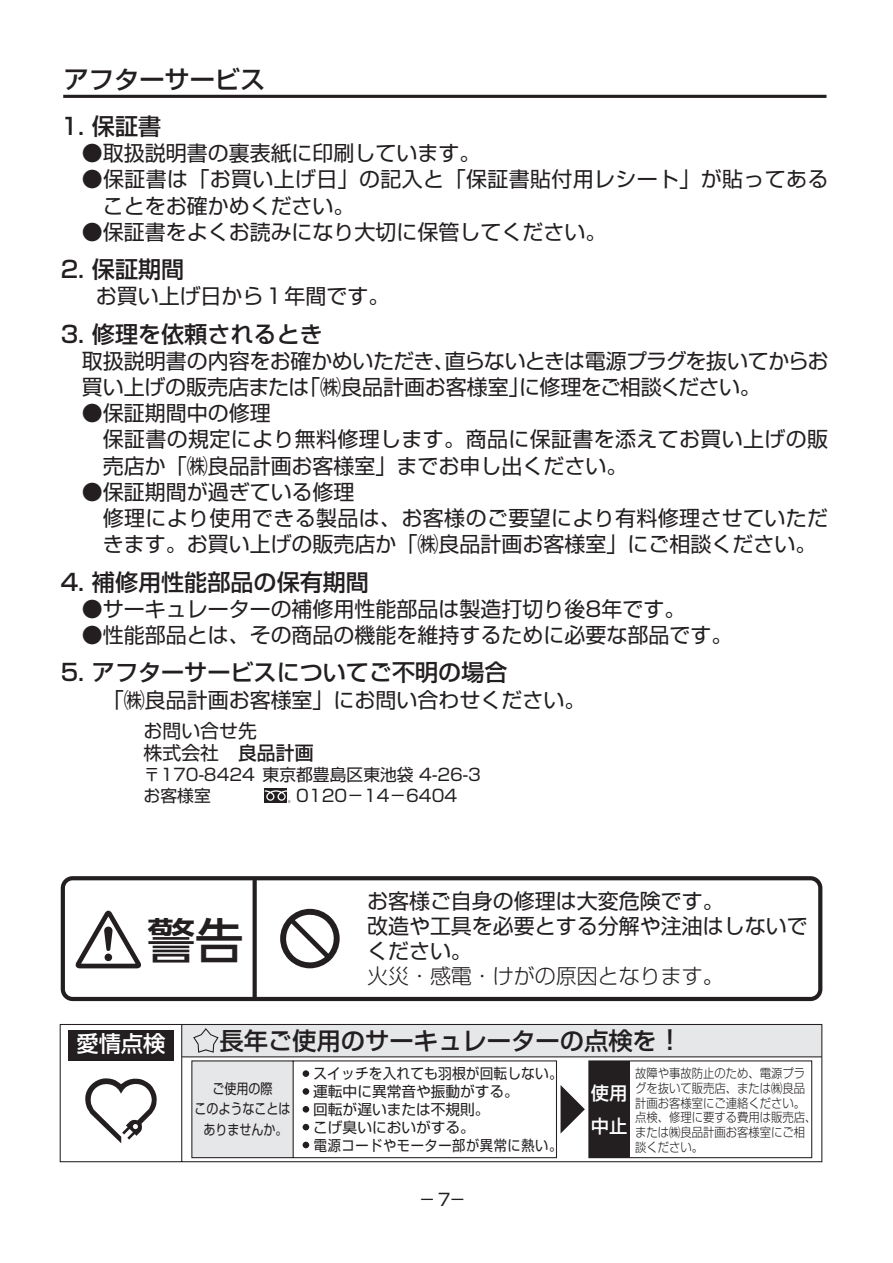
<style>
.page{position:relative;width:893px;height:1263px;background:#fff}
.page>*{position:absolute;margin:0;border:0;box-sizing:border-box;transform-origin:0 0}
.t1{font:48.3px "UD Shin Go Pro Medium 90 msp RKSJ H";color:#231f20}
.t2{font:25.2px "Shin Go Pro Medium 90 msp RKSJ H";color:#231f20}
.t3{font:24.3px "Shin Go Pro Medium 90 msp RKSJ H";color:#231f20}
.t4{font:23.1px "Shin Go Pro Medium 90 msp RKSJ H";color:#231f20}
.t5{font:22.35px "Shin Go Pro Medium 90 msp RKSJ H";color:#fff}
.t6{font:21px/26.2px "Shin Go Pro Regular 90 msp RKSJ H";color:#231f20}
.t7{font:21px "Shin Go Pro Light 90 msp RKSJ H";color:#231f20}
.t8{font:18.9px/22.6px "Shin Go Pro Regular 90 msp RKSJ H";color:#231f20}
.t9{font:18.3px/32.4px "Shin Go Pro Medium 90 msp RKSJ H";color:#fff}
.t10{font:16.8px/21px "Shin Go Pro Regular 90 msp RKSJ H";color:#231f20}
.t11{font:14.7px "Shin Go Pro Regular 90 msp RKSJ H";letter-spacing:.015em;color:#231f20}
.t12{font:14.7px "Shin Go Pro Regular 90 msp RKSJ H";letter-spacing:.045em;color:#231f20}
.t13{font:14.25px/20.2px "Shin Go Pro Regular 90 msp RKSJ H";color:#231f20;text-align:center;scale:.85 1}
.t14{font:12.6px/14.7px "Shin Go Pro Light 90 msp RKSJ H";color:#231f20;scale:.9 1}
.s1{font-family:"Shin Go Pro Medium 90 msp RKSJ H"}
.s2{font-size:26.25px}
</style>
<div class="page">
<hr style="left:63px;top:95px;width:763px;height:3px;background:#231f20">
<svg style="left:59px;top:1024px;width:764px;height:139px"></svg>
<div style="left:68px;top:1031px;width:106px;height:30px;background:#231f20"></div>
<svg style="left:193px;top:1028px;width:26px;height:25px"></svg>
<svg style="left:191px;top:1060px;width:622px;height:99px"></svg>
<svg style="left:560px;top:1085px;width:25px;height:49px"></svg>
<div style="left:589px;top:1061px;width:40px;height:97px;background:#231f20"></div>
<hr style="left:182px;top:1056px;width:640px;height:1px;background:#231f20">
<div style="left:296px;top:1064px;width:20px;height:19px;border:6px solid #fff;border-radius:50%"></div>
<div style="left:296px;top:1082px;width:20px;height:19px;border:6px solid #fff;border-radius:50%"></div>
<div style="left:296px;top:1100px;width:20px;height:19px;border:6px solid #fff;border-radius:50%"></div>
<div style="left:296px;top:1117px;width:20px;height:20px;border:6px solid #fff;border-radius:50%"></div>
<div style="left:296px;top:1135px;width:20px;height:20px;border:6px solid #fff;border-radius:50%"></div>
<div style="left:265px;top:788px;width:22px;height:15px;background:#231f20"></div>
<svg style="left:265px;top:790px;width:26px;height:13px"></svg>
<svg style="left:61px;top:876px;width:761px;height:125px"></svg>
<svg style="left:280px;top:909px;width:60px;height:59px"></svg>
<svg style="left:253px;top:880px;width:4px;height:118px"></svg>
<p class="t2" style="left:64px;top:70px;width:203px">アフターサービス</p>
<p class="t4" style="left:61px;top:118px;width:102px">1. 保証書</p>
<p class="t6" style="left:82px;top:143px;width:400px">●取扱説明書の裏表紙に印刷しています。</p>
<p class="t6" style="left:103px;top:169px;width:727px;text-indent:-21px">●保証書は「お買い上げ日」の記入と「保証書貼付用レシート」が貼ってあることをお確かめください。</p>
<p class="t6" style="left:82px;top:222px;width:526px">●保証書をよくお読みになり大切に保管してください。</p>
<p class="t4" style="left:61px;top:261px;width:125px">2. 保証期間</p>
<p class="t6" style="left:96px;top:286px;width:295px">お買い上げ日から１年間です。</p>
<p class="t4" style="left:61px;top:325px;width:264px">3. 修理を依頼されるとき</p>
<p class="t6" style="left:82px;top:351px;width:748px">取扱説明書の内容をお確かめいただき、直らないときは電源プラグを抜いてからお買い上げの販売店または「㈱良品計画お客様室」に修理をご相談ください。</p>
<p class="t6" style="left:103px;top:403px;width:727px;text-indent:-21px">●保証期間中の修理<br>保証書の規定により無料修理します。商品に保証書を添えてお買い上げの販売店か「㈱良品計画お客様室」までお申し出ください。</p>
<p class="t6" style="left:103px;top:482px;width:727px;text-indent:-21px">●保証期間が過ぎている修理<br>修理により使用できる製品は、お客様のご要望により有料修理させていただきます。お買い上げの販売店か「㈱良品計画お客様室」にご相談ください。</p>
<p class="t4" style="left:61px;top:573px;width:310px">4. 補修用性能部品の保有期間</p>
<p class="t6" style="left:82px;top:599px;width:605px">●サーキュレーターの補修用性能部品は製造打切り後8年です。</p>
<p class="t6" style="left:82px;top:625px;width:652px">●性能部品とは、その商品の機能を維持するために必要な部品です。</p>
<p class="t4" style="left:61px;top:664px;width:448px">5. アフターサービスについてご不明の場合</p>
<p class="t6" style="left:103px;top:689px;width:484px">「㈱良品計画お客様室」にお問い合わせください。</p>
<p class="t8" style="left:144px;top:722px;width:172px">お問い合せ先<br>株式会社　<span class="s1">良品計画</span></p>
<p class="t10" style="left:144px;top:767px;width:339px">〒170-8424 東京都豊島区東池袋 4-26-3お客様室</p>
<p class="t10" style="left:263px;top:788px;width:196px">　　0120－14－6404</p>
<h1 class="t1" style="left:147px;top:922px;width:98px">警告</h1>
<p class="t6" style="left:367px;top:891px;width:442px;line-height:25.2px">お客様ご自身の修理は大変危険です。<br>改造や工具を必要とする分解や注油はしないでください。</p>
<p class="t7" style="left:367px;top:969px;width:358px">火災・感電・けがの原因となります。</p>
<p class="t5" style="left:76px;top:1035px;width:91px">愛情点検</p>
<p class="t3" style="left:219px;top:1032px;width:465px">長年ご使用のサーキュレーターの点検を<span class="s2">！</span></p>
<p class="t9" style="left:591px;top:1080px;width:38px">使用中止</p>
<p class="t11" style="left:299px;top:1068px;width:266px">●スイッチを入れても羽根が回転しない。</p>
<p class="t11" style="left:299px;top:1086px;width:222px">●運転中に異常音や振動がする。</p>
<p class="t11" style="left:299px;top:1104px;width:192px">●回転が遅いまたは不規則。</p>
<p class="t11" style="left:299px;top:1122px;width:178px">●こげ臭いにおいがする。</p>
<p class="t12" style="left:299px;top:1140px;width:265px">●電源コードやモーター部が異常に熱い。</p>
<p class="t14" style="left:635px;top:1068px;width:203px">故障や事故防止のため、電源プラグを抜いて販売店、または㈱良品計画お客様室にご連絡ください。点検、修理に要する費用は販売店、または㈱良品計画お客様室にご相談ください。</p>
<p class="t13" style="left:194px;top:1081px;width:115px">ご使用の際<br>このようなことはありませんか｡</p>
<p class="t10" style="left:419px;top:1192px;width:48px">－ 7－</p>
</div>
